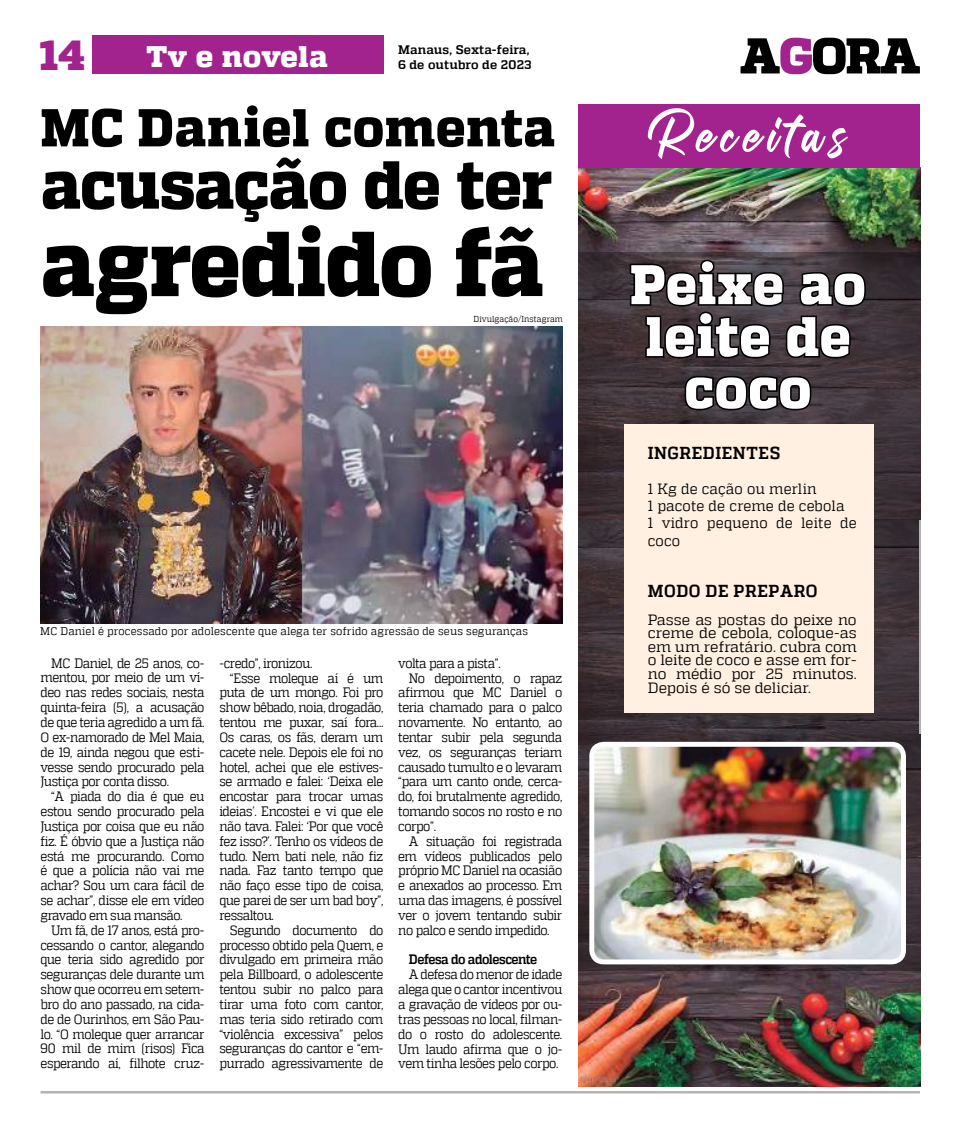
<style>
.page{position:relative;width:957px;height:1134px;background:#fff}
.page>*{position:absolute;margin:0;border:0;box-sizing:border-box;transform-origin:0 0}
.t1{font:800 92px "MW Quadon";letter-spacing:-.015em;color:#000;scale:.95 1}
.t2{font:800 67.75px "MW Quadon";letter-spacing:-.015em;color:#000;scale:.95 1}
.t3{font:800 55.62px/51.9px "MW Quadon";letter-spacing:.015em;color:#fff;text-align:center;scale:.95 1}
.t4{font:800 53.12px "MW Quadon";letter-spacing:.01em;color:#000;scale:.95 1}
.t5{font:800 41.88px "MW Quadon";color:#a2228e}
.t6{font:800 29.62px "MW Quadon";letter-spacing:.01em;color:#fff}
.t7{font:700 17.25px "MW Quadon";letter-spacing:.035em;color:#000;scale:.95 1}
.t8{font:14.88px/13.6px "MW Quadon";letter-spacing:.005em;color:#000;text-align:justify}
.t9{font:14.88px/17.2px "MW Quadon";letter-spacing:.005em;color:#000;scale:.95 1}
.t10{font:13.62px/14.9px "MW Quadon";letter-spacing:-.04em;color:#000;text-align:justify;scale:.9 1}
.t11{font:700 13.62px "MW Quadon";letter-spacing:-.045em;color:#000;scale:.9 1}
.t12{font:700 12.38px "MW Quadon";letter-spacing:.01em;color:#000}
.t13{font:11.12px "MW Quadon";letter-spacing:.01em;color:#000;scale:.95 1}
.t14{font:8.62px "MW Quadon";letter-spacing:.01em;color:#000;scale:.9 1}
</style>
<div class="page">
<svg style="left:740px;top:38px;width:180px;height:36px"></svg>
<hr style="left:41px;top:1091px;width:879px;height:2px;background:#b1b3b5">
<img style="left:40px;top:326px;width:522px;height:297px">
<div style="left:92px;top:35px;width:291px;height:39px;background:#a2228e"></div>
<img style="left:578px;top:168px;width:342px;height:84px">
<img style="left:578px;top:971px;width:342px;height:115px">
<svg style="left:578px;top:252px;width:342px;height:719px;background:#3d3238"></svg>
<img style="left:592px;top:744px;width:311px;height:218px">
<div style="left:589px;top:742px;width:317px;height:222px;border:5px solid #fff;border-radius:12px"></div>
<svg style="left:628px;top:257px;width:240px;height:103px;background:#342c30"></svg>
<svg style="left:683px;top:374px;width:130px;height:38px;background:#292327"></svg>
<div style="left:624px;top:424px;width:250px;height:288px;background:#fff0e1"></div>
<div style="left:578px;top:104px;width:342px;height:64px;background:#a2228e"></div>
<svg style="left:648px;top:108px;width:200px;height:51px"></svg>
<h3 class="t5" style="left:40px;top:30px;width:47px">14</h3>
<h3 class="t6" style="left:146px;top:39px;width:183px">Tv e novela</h3>
<p class="t12" style="left:398px;top:43px;width:133px">Manaus, Sexta-feira,</p>
<p class="t12" style="left:398px;top:58px;width:135px">6 de outubro de 2023</p>
<h3 class="t4" style="left:41px;top:96px;width:543px">MC Daniel comenta</h3>
<h2 class="t2" style="left:41px;top:145px;width:540px">acusação de ter</h2>
<h1 class="t1" style="left:40px;top:210px;width:532px">agredido fã</h1>
<p class="t14" style="left:474px;top:314px;width:100px">Divulgação/Instagram</p>
<p class="t13" style="left:40px;top:625px;width:515px">MC Daniel é processado por adolescente que alega ter sofrido agressão de seus seguranças</p>
<p class="t10" style="left:40px;top:655px;width:184px;text-indent:11px">MC Daniel, de 25 anos, co&shy;mentou, por meio de um ví&shy;deo nas redes sociais, nesta quinta-feira (5), a acusação de que teria agredido a um fã.<br>O ex-namorado de Mel Maia, de 19, ainda negou que esti&shy;vesse sendo procurado pela Justiça por conta disso.</p>
<p class="t10" style="left:40px;top:789px;width:184px;text-indent:11px">“A piada do dia é que eu estou sendo procurado pela Justiça por coisa que eu não fiz. É óbvio que a Justiça não está me procurando. Como é que a polícia não vai me achar? Sou um cara fácil de se achar”, disse ele em vídeo gravado em sua mansão.</p>
<p class="t10" style="left:40px;top:922px;width:184px;text-indent:11px">Um fã, de 17 anos, está pro&shy;cessando o cantor, alegando que teria sido agredido por seguranças dele durante um show que ocorreu em setem&shy;bro do ano passado, na cida&shy;de de Ourinhos, em São Pau&shy;lo. “O moleque quer arrancar 90 mil de mim (risos) Fica esperando aí, filhote cruz-</p>
<p class="t10" style="left:219px;top:655px;width:105px">-credo”, ironizou.</p>
<p class="t10" style="left:230px;top:670px;width:172px">“Esse moleque aí é um</p>
<p class="t10" style="left:219px;top:685px;width:184px">puta de um mongo. Foi pro</p>
<p class="t10" style="left:219px;top:700px;width:184px">show bêbado, noia, drogadão,</p>
<p class="t10" style="left:219px;top:715px;width:184px">tentou me puxar, saí fora...</p>
<p class="t10" style="left:219px;top:730px;width:184px">Os caras, os fãs, deram um</p>
<p class="t10" style="left:219px;top:744px;width:184px">cacete nele. Depois ele foi no</p>
<p class="t10" style="left:219px;top:759px;width:184px">hotel, achei que ele estives-</p>
<p class="t10" style="left:219px;top:774px;width:184px">se armado e falei: ‘Deixa ele</p>
<p class="t10" style="left:219px;top:789px;width:184px">encostar para trocar umas</p>
<p class="t10" style="left:219px;top:804px;width:184px">ideias’. Encostei e vi que ele</p>
<p class="t10" style="left:219px;top:819px;width:184px">não tava. Falei: ‘Por que você</p>
<p class="t10" style="left:219px;top:833px;width:184px">fez isso?’. Tenho os vídeos de</p>
<p class="t10" style="left:219px;top:848px;width:184px">tudo. Nem bati nele, não fiz</p>
<p class="t10" style="left:219px;top:863px;width:184px">nada. Faz tanto tempo que</p>
<p class="t10" style="left:219px;top:878px;width:184px">não faço esse tipo de coisa,</p>
<p class="t10" style="left:219px;top:893px;width:184px">que parei de ser um bad boy”,</p>
<p class="t10" style="left:219px;top:908px;width:62px">ressaltou.</p>
<p class="t10" style="left:230px;top:922px;width:172px">Segundo documento do</p>
<p class="t10" style="left:219px;top:937px;width:184px">processo obtido pela Quem, e</p>
<p class="t10" style="left:219px;top:952px;width:184px">divulgado em primeira mão</p>
<p class="t10" style="left:219px;top:967px;width:184px">pela Billboard, o adolescente</p>
<p class="t10" style="left:219px;top:982px;width:184px">tentou subir no palco para</p>
<p class="t10" style="left:219px;top:997px;width:184px">tirar uma foto com cantor,</p>
<p class="t10" style="left:219px;top:1011px;width:184px">mas teria sido retirado com</p>
<p class="t10" style="left:219px;top:1026px;width:184px">“violência excessiva” pelos</p>
<p class="t10" style="left:219px;top:1041px;width:184px">seguranças do cantor e “em-</p>
<p class="t10" style="left:219px;top:1056px;width:184px">purrado agressivamente de</p>
<p class="t10" style="left:398px;top:655px;width:115px">volta para a pista”.</p>
<p class="t10" style="left:409px;top:670px;width:172px">No depoimento, o rapaz</p>
<p class="t10" style="left:398px;top:685px;width:184px">afirmou que MC Daniel o</p>
<p class="t10" style="left:398px;top:700px;width:184px">teria chamado para o palco</p>
<p class="t10" style="left:398px;top:715px;width:184px">novamente. No entanto, ao</p>
<p class="t10" style="left:398px;top:730px;width:184px">tentar subir pela segunda</p>
<p class="t10" style="left:398px;top:744px;width:184px">vez, os seguranças teriam</p>
<p class="t10" style="left:398px;top:759px;width:184px">causado tumulto e o levaram</p>
<p class="t10" style="left:398px;top:774px;width:184px">“para um canto onde, cerca-</p>
<p class="t10" style="left:398px;top:789px;width:184px">do, foi brutalmente agredido,</p>
<p class="t10" style="left:398px;top:804px;width:184px">tomando socos no rosto e no</p>
<p class="t10" style="left:398px;top:819px;width:43px">corpo”.</p>
<p class="t10" style="left:409px;top:833px;width:172px">A situação foi registrada</p>
<p class="t10" style="left:398px;top:848px;width:184px">em vídeos publicados pelo</p>
<p class="t10" style="left:398px;top:863px;width:184px">próprio MC Daniel na ocasião</p>
<p class="t10" style="left:398px;top:878px;width:184px">e anexados ao processo. Em</p>
<p class="t10" style="left:398px;top:893px;width:184px">uma das imagens, é possível</p>
<p class="t10" style="left:398px;top:908px;width:184px">ver o jovem tentando subir</p>
<p class="t10" style="left:398px;top:922px;width:170px">no palco e sendo impedido.</p>
<p class="t11" style="left:409px;top:952px;width:144px">Defesa do adolescente</p>
<p class="t10" style="left:398px;top:967px;width:184px;text-indent:11px">A defesa do menor de idade alega que o cantor incentivou a gravação de vídeos por ou&shy;tras pessoas no local, filman&shy;do o rosto do adolescente.<br>Um laudo afirma que o jo&shy;vem tinha lesões pelo corpo.</p>
<h3 class="t3" style="left:630px;top:260px;width:250px">Peixe ao leite de coco</h3>
<p class="t7" style="left:648px;top:443px;width:141px">INGREDIENTES</p>
<p class="t9" style="left:648px;top:480px;width:221px">1 Kg de cação ou merlin<br>1 pacote de creme de cebola<br>1 vidro pequeno de leite de coco</p>
<p class="t7" style="left:648px;top:581px;width:180px">MODO DE PREPARO</p>
<p class="t8" style="left:648px;top:612px;width:210px">Passe as postas do peixe no creme de cebola, coloque-as em um refratário. cubra com o leite de coco e asse em for&shy;no médio por 25 minutos.<br>Depois é só se deliciar.</p>
</div>
